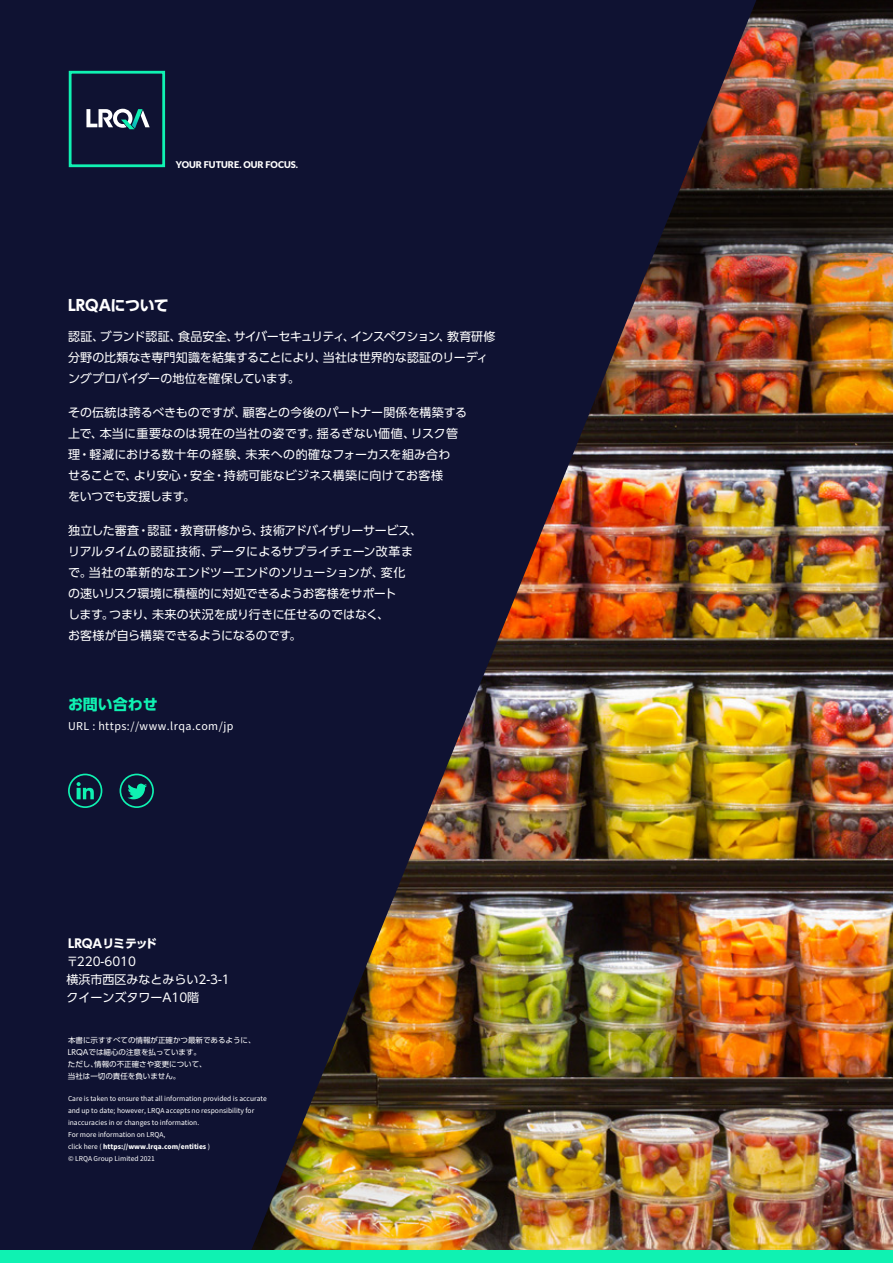
<style>
.page{position:relative;width:893px;height:1263px;background:#fff}
.page>*{position:absolute;margin:0;border:0;box-sizing:border-box;transform-origin:0 0}
.t1{font:700 15px "UD Shin Go Pr 6 N";letter-spacing:-.02em;color:#fff}
.t2{font:700 15px "UD Shin Go Pr 6 N";letter-spacing:-.005em;color:#0ff2b2}
.t3{font:12px/21px "UD Shin Go Pr 6 N";color:#fff}
.t4{font:12px/21px "UD Shin Go Pr 6 N";letter-spacing:-.02em;color:#fff}
.t5{font:12px "Source Sans Pro";letter-spacing:.035em;color:#fff}
.t6{font:700 12px "UD Shin Go Pr 6 N";color:#fff}
.t7{font:900 9.3px "Lato";color:#fff}
.t8{font:7.5px/12px "Source Sans Pro";color:#fff}
.t9{font:7.5px/12px "UD Shin Go Pr 6 N";color:#fff}
.s1{font-weight:700}
</style>
<div class="page">
<img style="left:756px;top:0;width:137px;height:1250px">
<img style="left:0;top:0;width:756px;height:1250px">
<div style="left:0;top:1250px;width:893px;height:13px;background:#0ff2b2"></div>
<svg style="left:86px;top:109px;width:64px;height:20px"></svg>
<div style="left:69px;top:71px;width:96px;height:96px;border:3px solid #0ff2b2"></div>
<svg style="left:120px;top:774px;width:34px;height:34px"></svg>
<svg style="left:68px;top:774px;width:34px;height:34px"></svg>
<p class="t7" style="left:176px;top:159px;width:124px">YOUR FUTURE. OUR FOCUS.</p>
<p class="t1" style="left:68px;top:293px;width:102px">LRQAについて</p>
<p class="t4" style="left:68px;top:326px;width:429px">認証、ブランド認証、食品安全、サイバーセキュリティ、インスペクション、教育研修分野の比類なき専門知識を結集することにより、当社は世界的な認証のリーディングプロバイダーの地位を確保しています。</p>
<p class="t3" style="left:68px;top:401px;width:400px">その伝統は誇るべきものですが、顧客との今後のパートナー関係を構築する上で、本当に重要なのは現在の当社の姿です。揺るぎない価値、リスク管理・軽減における数十年の経験、未来への的確なフォーカスを組み合わ<br>せることで、より安心・安全・持続可能なビジネス構築に向けてお客様<br>をいつでも支援します。</p>
<p class="t3" style="left:68px;top:519px;width:356px">独立した審査・認証・教育研修から、技術アドバイザリーサービス、リアルタイムの認証技術、データによるサプライチェーン改革まで。当社の革新的なエンドツーエンドのソリューションが、変化<br>の速いリスク環境に積極的に対処できるようお客様をサポート<br>します。つまり、未来の状況を成り行きに任せるのではなく、<br>お客様が自ら構築できるようになるのです。</p>
<p class="t2" style="left:68px;top:692px;width:91px">お問い合わせ</p>
<p class="t5" style="left:68px;top:718px;width:167px">URL : https://www.lrqa.com/jp</p>
<p class="t6" style="left:68px;top:934px;width:90px">LRQAリミテッド</p>
<p class="t3" style="left:66px;top:952px;width:165px;line-height:18px">〒220-6010<br>横浜市西区みなとみらい2-3-1クイーンズタワーA10階</p>
<p class="t9" style="left:68px;top:1034px;width:189px">本書に示すすべての情報が正確かつ最新であるように、<br>LRQAでは細心の注意を払っています。<br>ただし、情報の不正確さや変更について、<br>当社は一切の責任を負いません。</p>
<p class="t8" style="left:68px;top:1093px;width:200px">Care is taken to ensure that all information provided is accurate and up to date; however, LRQA accepts no responsibility for inaccuracies in or changes to information.<br>For more information on LRQA,<br>click here ( <span class="s1">https://www.lrqa.com/entities</span> )<br>© LRQA Group Limited 2021</p>
</div>
